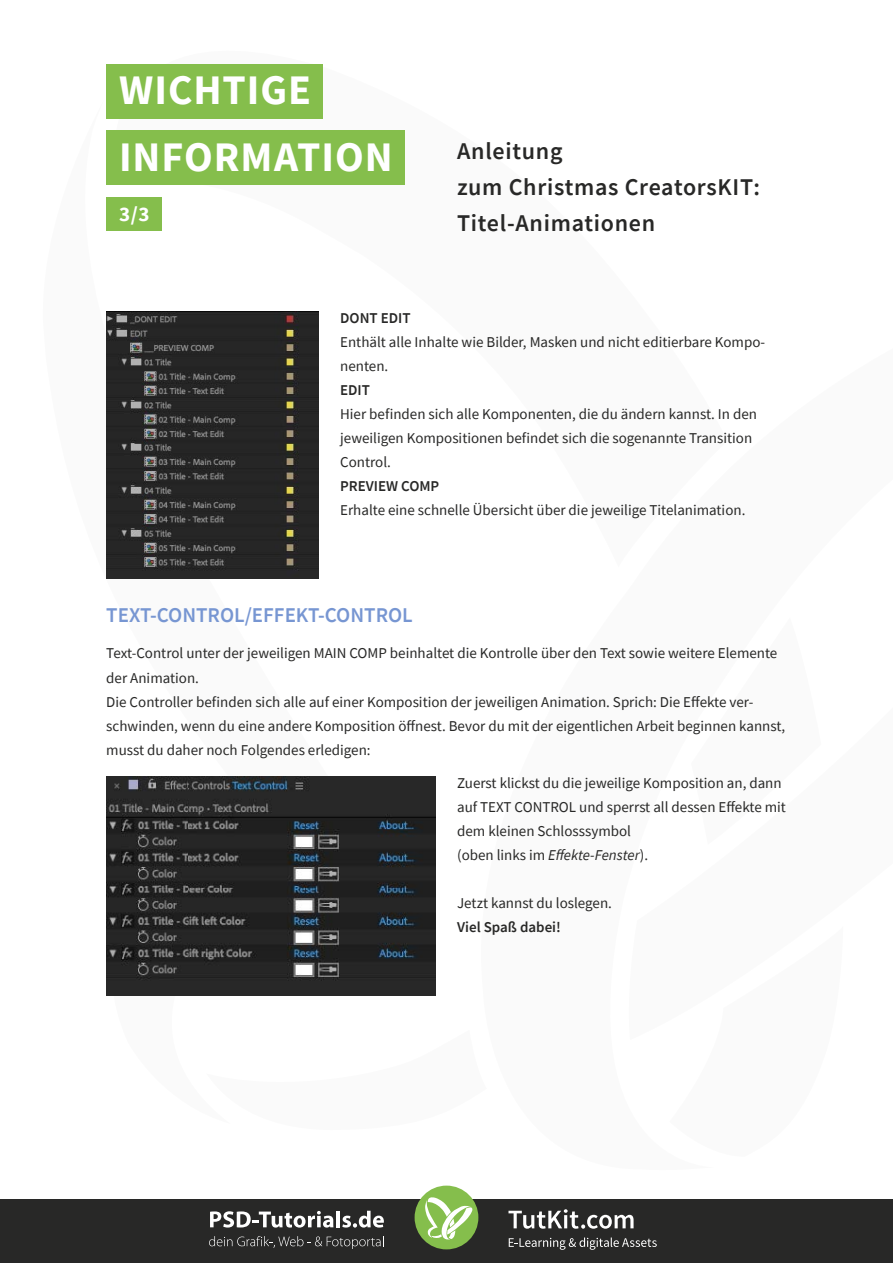
<style>
.page{position:relative;width:893px;height:1263px;background:#fff}
.page>*{position:absolute;margin:0;border:0;box-sizing:border-box;transform-origin:0 0}
.t1{font:700 42px/66.8px "Source Sans Pro";letter-spacing:.025em;color:#fff}
.t2{font:600 24px/36px "Source Sans Pro";letter-spacing:.03em;color:#282827}
.t3{font:600 21px "Source Sans Pro";color:#7796d2}
.t4{font:700 21px "Source Sans Pro";color:#fff}
.t5{font:15px/24px "Source Sans Pro";color:#282827}
.t6{font:600 15px "Source Sans Pro";color:#282827}
.s1{font-style:italic}
</style>
<div class="page">
<div style="left:0;top:1199px;width:893px;height:64px;background:#282827"></div>
<div style="left:415px;top:1185px;width:63px;height:64px;background:#85be4c;border-radius:50%"></div>
<svg style="left:425px;top:1196px;width:48px;height:43px"></svg>
<svg style="left:509px;top:1237px;width:148px;height:13px"></svg>
<svg style="left:508px;top:1209px;width:126px;height:20px"></svg>
<svg style="left:210px;top:1211px;width:123px;height:16px"></svg>
<hr style="left:336px;top:1211px;width:4px;height:16px;background:#fff">
<svg style="left:342px;top:1211px;width:42px;height:16px"></svg>
<svg style="left:209px;top:1236px;width:175px;height:13px"></svg>
<div style="left:106px;top:197px;width:56px;height:34px;background:#85be4c"></div>
<div style="left:106px;top:64px;width:217px;height:55px;background:#85be4c"></div>
<div style="left:106px;top:131px;width:298px;height:54px;background:#85be4c"></div>
<img style="left:106px;top:312px;width:213px;height:266px">
<img style="left:106px;top:777px;width:330px;height:218px">
<h1 class="t1" style="left:119px;top:56px;width:275px">WICHTIGE<br>INFORMATION</h1>
<h3 class="t4" style="left:119px;top:200px;width:32px">3/3</h3>
<h2 class="t2" style="left:457px;top:133px;width:304px">Anleitung<br>zum Christmas CreatorsKIT:<br>Titel-Animationen</h2>
<p class="t6" style="left:340px;top:308px;width:72px">DONT EDIT</p>
<p class="t5" style="left:340px;top:330px;width:427px">Enthält alle Inhalte wie Bilder, Masken und nicht editierbare Kompo&shy;nenten.</p>
<p class="t6" style="left:340px;top:380px;width:31px">EDIT</p>
<p class="t5" style="left:340px;top:402px;width:418px">Hier befinden sich alle Komponenten, die du ändern kannst. In den jeweiligen Kompositionen befindet sich die sogenannte Transition<br>Control.</p>
<p class="t6" style="left:340px;top:476px;width:101px">PREVIEW COMP</p>
<p class="t5" style="left:340px;top:498px;width:407px">Erhalte eine schnelle Übersicht über die jeweilige Titelanimation.</p>
<h3 class="t3" style="left:106px;top:601px;width:308px">TEXT-CONTROL/EFFEKT-CONTROL</h3>
<p class="t5" style="left:106px;top:641px;width:680px">Text-Control unter der jeweiligen MAIN COMP beinhaltet die Kontrolle über den Text sowie weitere Elemente der Animation.<br>Die Controller befinden sich alle auf einer Komposition der jeweiligen Animation. Sprich: Die Effekte ver&shy;schwinden, wenn du eine andere Komposition öffnest. Bevor du mit der eigentlichen Arbeit beginnen kannst, musst du daher noch Folgendes erledigen:</p>
<p class="t5" style="left:457px;top:771px;width:330px">Zuerst klickst du die jeweilige Komposition an, dann auf TEXT CONTROL und sperrst all dessen Effekte mit dem kleinen Schlosssymbol<br>(oben links im <span class="s1">Effekte-Fenster</span>).</p>
<p class="t5" style="left:457px;top:891px;width:156px">Jetzt kannst du loslegen.</p>
<p class="t6" style="left:457px;top:917px;width:105px">Viel Spaß dabei!</p>
</div>
